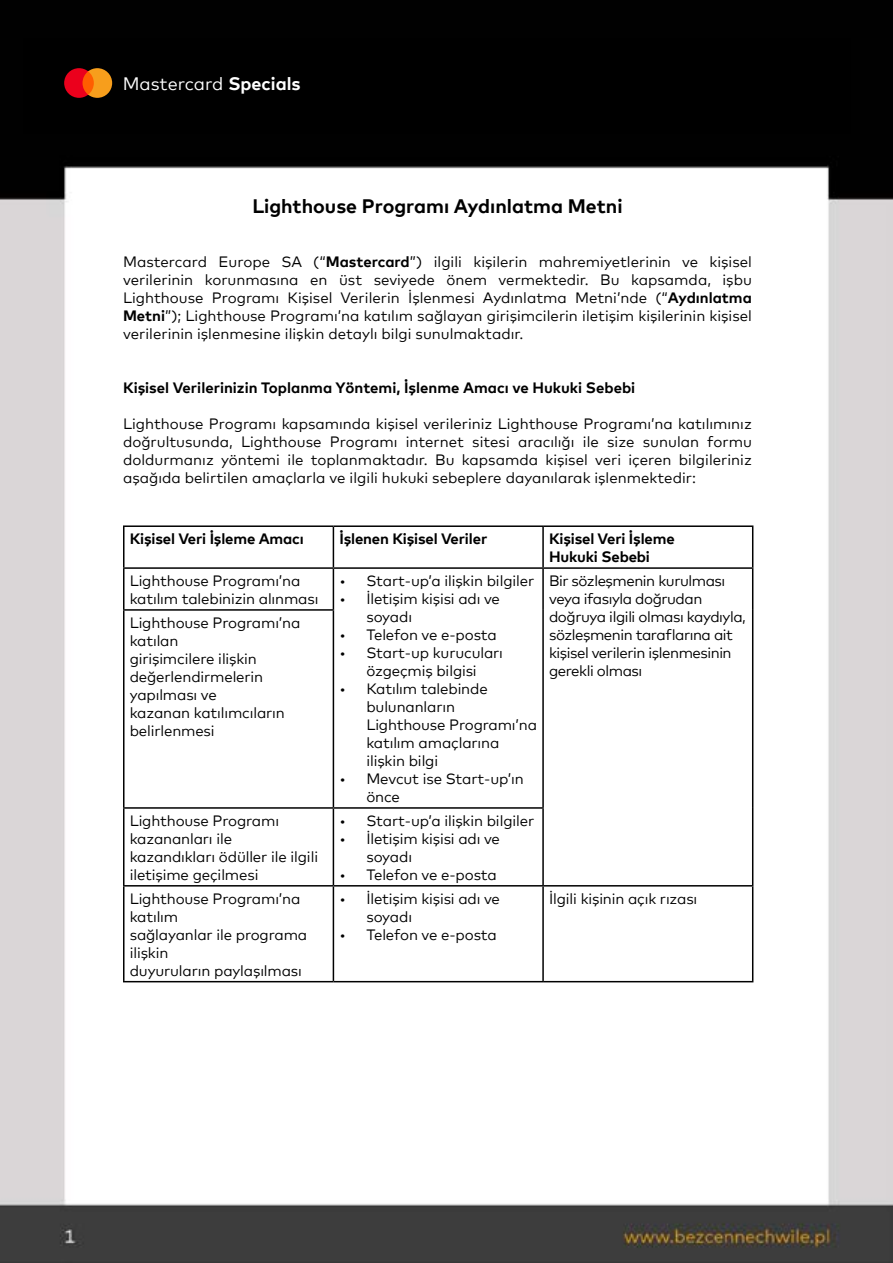
<style>
.page{position:relative;width:893px;height:1263px;background:#fff}
.page>*{position:absolute;margin:0;border:0;box-sizing:border-box;transform-origin:0 0}
.t1{font:700 19.5px "Mark Offc For MC";color:#000}
.t2{font:18px "Mark Offc For MC";color:#fff}
.t3{font:15px/18px "Mark Offc For MC";letter-spacing:-.01em;color:#000}
.t4{font:15px/18px "Mark Offc For MC";letter-spacing:-.03em;color:#000}
.t5{font:700 15px/18px "Mark Offc For MC";letter-spacing:-.01em;color:#000}
.s1{font-weight:700}
</style>
<div class="page">
<img style="left:0;top:0;width:893px;height:1263px">
<div style="left:24px;top:38px;width:827px;height:96px;background:#000"></div>
<svg style="left:64px;top:68px;width:48px;height:30px"></svg>
<div style="left:106px;top:189px;width:678px;height:988px;background:#fff"></div>
<svg style="left:124px;top:527px;width:211px;height:40px"></svg>
<hr style="left:123px;top:525px;width:210px;height:2px;background:#000">
<hr style="left:123px;top:527px;width:1px;height:40px;background:#000">
<hr style="left:333px;top:525px;width:210px;height:2px;background:#000">
<hr style="left:333px;top:527px;width:1px;height:40px;background:#000">
<hr style="left:543px;top:525px;width:210px;height:2px;background:#000">
<hr style="left:542px;top:527px;width:2px;height:40px;background:#000">
<hr style="left:752px;top:527px;width:1px;height:40px;background:#000">
<hr style="left:123px;top:567px;width:210px;height:2px;background:#000">
<hr style="left:123px;top:569px;width:1px;height:40px;background:#000">
<hr style="left:333px;top:567px;width:210px;height:2px;background:#000">
<hr style="left:333px;top:569px;width:1px;height:40px;background:#000">
<hr style="left:543px;top:567px;width:210px;height:2px;background:#000">
<hr style="left:542px;top:569px;width:2px;height:41px;background:#000">
<hr style="left:752px;top:569px;width:1px;height:41px;background:#000">
<hr style="left:123px;top:609px;width:211px;height:2px;background:#000">
<hr style="left:123px;top:611px;width:1px;height:196px;background:#000">
<hr style="left:333px;top:611px;width:1px;height:196px;background:#000">
<hr style="left:542px;top:610px;width:2px;height:197px;background:#000">
<hr style="left:752px;top:610px;width:1px;height:198px;background:#000">
<hr style="left:123px;top:807px;width:210px;height:2px;background:#000">
<hr style="left:123px;top:809px;width:1px;height:76px;background:#000">
<hr style="left:333px;top:807px;width:211px;height:2px;background:#000">
<hr style="left:333px;top:809px;width:1px;height:76px;background:#000">
<hr style="left:542px;top:809px;width:2px;height:76px;background:#000">
<hr style="left:752px;top:808px;width:1px;height:77px;background:#000">
<hr style="left:123px;top:885px;width:210px;height:1px;background:#000">
<hr style="left:123px;top:886px;width:1px;height:95px;background:#000">
<hr style="left:333px;top:885px;width:210px;height:1px;background:#000">
<hr style="left:333px;top:886px;width:1px;height:95px;background:#000">
<hr style="left:543px;top:885px;width:210px;height:1px;background:#000">
<hr style="left:542px;top:886px;width:2px;height:95px;background:#000">
<hr style="left:752px;top:886px;width:1px;height:95px;background:#000">
<hr style="left:123px;top:981px;width:210px;height:1px;background:#000">
<hr style="left:333px;top:981px;width:210px;height:1px;background:#000">
<hr style="left:543px;top:981px;width:210px;height:1px;background:#000">
<p class="t2" style="left:123px;top:70px;width:179px">Mastercard <span class="s1">Specials</span></p>
<h1 class="t1" style="left:252px;top:192px;width:372px">Lighthouse Programı Aydınlatma Metni</h1>
<p class="t3" style="left:123px;top:252px;width:630px;text-align:justify">Mastercard Europe SA (“<span class="s1">Mastercard</span>”) ilgili kişilerin mahremiyetlerinin ve kişisel verilerinin korunmasına en üst seviyede önem vermektedir. Bu kapsamda, işbu Lighthouse Programı Kişisel Verilerin İşlenmesi Aydınlatma Metni’nde (“<span class="s1">Aydınlatma Metni</span>”); Lighthouse Programı’na katılım sağlayan girişimcilerin iletişim kişilerinin kişisel verilerinin işlenmesine ilişkin detaylı bilgi sunulmaktadır.</p>
<p class="t5" style="left:123px;top:378px;width:514px">Kişisel Verilerinizin Toplanma Yöntemi, İşlenme Amacı ve Hukuki Sebebi</p>
<p class="t3" style="left:123px;top:414px;width:630px;text-align:justify">Lighthouse Programı kapsamında kişisel verileriniz Lighthouse Programı’na katılımınız doğrultusunda, Lighthouse Programı internet sitesi aracılığı ile size sunulan formu doldurmanız yöntemi ile toplanmaktadır. Bu kapsamda kişisel veri içeren bilgileriniz aşağıda belirtilen amaçlarla ve ilgili hukuki sebeplere dayanılarak işlenmektedir:</p>
<p class="t5" style="left:130px;top:528px;width:176px">Kişisel Veri İşleme Amacı</p>
<p class="t5" style="left:339px;top:528px;width:149px">İşlenen Kişisel Veriler</p>
<p class="t5" style="left:549px;top:528px;width:127px">Kişisel Veri İşleme<br>Hukuki Sebebi</p>
<p class="t3" style="left:130px;top:570px;width:190px">Lighthouse Programı’na katılım talebinizin alınması</p>
<p class="t3" style="left:339px;top:570px;width:196px">• Start-up’a ilişkin bilgiler</p>
<p class="t4" style="left:549px;top:570px;width:198px">Bir sözleşmenin kurulması veya ifasıyla doğrudan doğruya ilgili olması kaydıyla, sözleşmenin taraflarına ait kişisel verilerin işlenmesinin gerekli olması</p>
<p class="t3" style="left:366px;top:588px;width:135px;text-indent:-27px">• İletişim kişisi adı ve soyadı</p>
<p class="t3" style="left:339px;top:624px;width:159px">• Telefon ve e-posta</p>
<p class="t3" style="left:339px;top:642px;width:165px;text-align:center">• Start-up kurucuları özgeçmiş bilgisi</p>
<p class="t3" style="left:366px;top:678px;width:172px;text-indent:-27px">• Katılım talebinde bulunanların<br>Lighthouse Programı’na katılım amaçlarına ilişkin bilgi</p>
<p class="t3" style="left:366px;top:768px;width:159px;text-indent:-27px">• Mevcut ise Start-up’ın önce</p>
<p class="t3" style="left:130px;top:612px;width:172px">Lighthouse Programı’na katılan<br>girişimcilere ilişkin değerlendirmelerin yapılması ve<br>kazanan katılımcıların belirlenmesi</p>
<p class="t3" style="left:130px;top:810px;width:190px">Lighthouse Programı kazananları ile kazandıkları ödüller ile ilgili iletişime geçilmesi</p>
<p class="t3" style="left:339px;top:810px;width:196px">• Start-up’a ilişkin bilgiler</p>
<p class="t3" style="left:366px;top:828px;width:135px;text-indent:-27px">• İletişim kişisi adı ve soyadı</p>
<p class="t3" style="left:339px;top:864px;width:159px">• Telefon ve e-posta</p>
<p class="t3" style="left:130px;top:888px;width:179px">Lighthouse Programı’na katılım<br>sağlayanlar ile programa ilişkin<br>duyuruların paylaşılması</p>
<p class="t3" style="left:366px;top:888px;width:135px;text-indent:-27px">• İletişim kişisi adı ve soyadı</p>
<p class="t3" style="left:339px;top:924px;width:159px">• Telefon ve e-posta</p>
<p class="t3" style="left:549px;top:888px;width:150px">İlgili kişinin açık rızası</p>
</div>
